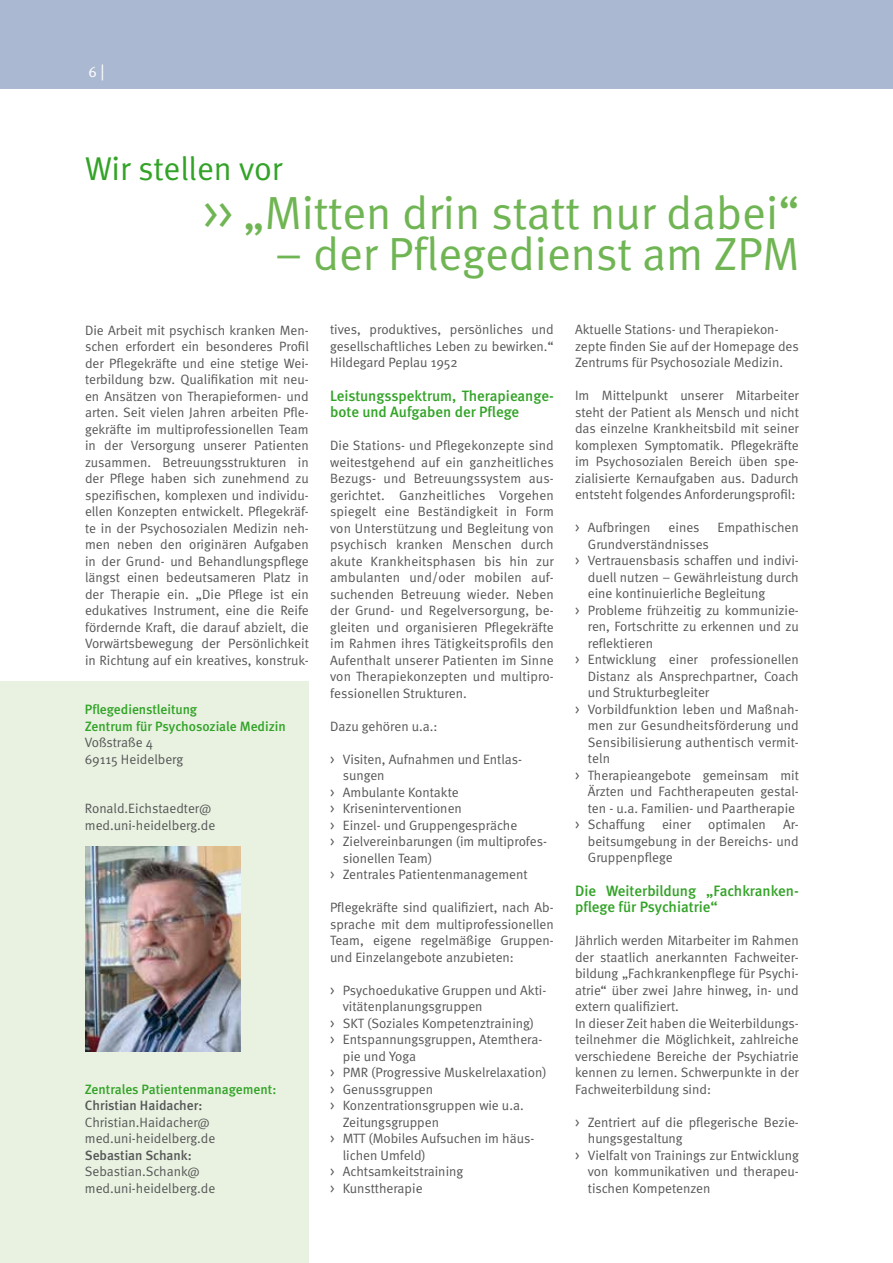
<style>
.page{position:relative;width:893px;height:1263px;background:#fff}
.page>*{position:absolute;margin:0;border:0;box-sizing:border-box;transform-origin:0 0}
.t1{font:46.5px "Meta Normal";color:#70b553}
.t2{font:33px "Meta Normal";letter-spacing:-.005em;color:#33a328}
.t3{font:500 15px/16.5px "Meta";color:#33a328}
.t4{font:15px "Meta Normal";color:#fff}
.t5{font:13.5px/16.5px "Meta Normal";color:#565757;text-align:justify}
.t6{font:500 13.5px/16.5px "Meta";color:#33a328}
.t7{font:500 13.5px "Meta";color:#565757}
.s1{font-size:16.5px}
</style>
<div class="page">
<div style="left:0;top:0;width:893px;height:89px;background:#abb8d1"></div>
<div style="left:0;top:681px;width:309px;height:582px;background:#e9f2e1"></div>
<img style="left:85px;top:846px;width:156px;height:205px">
<p class="t4" style="left:88px;top:63px;width:17px">6 <span class="s1">|</span></p>
<h2 class="t2" style="left:85px;top:150px;width:199px">Wir stellen vor</h2>
<h1 class="t1" style="left:203px;top:186px;width:598px">&gt;&gt; „Mitten drin statt nur dabei“</h1>
<h1 class="t1" style="left:275px;top:227px;width:526px">– der Pflegedienst am ZPM</h1>
<p class="t5" style="left:85px;top:321px;width:225px">Die Arbeit mit psychisch kranken Men&shy;schen erfordert ein besonderes Profil der Pflegekräfte und eine stetige Wei&shy;terbildung bzw. Qualifikation mit neu&shy;en Ansätzen von Therapieformen- und arten. Seit vielen Jahren arbeiten Pfle&shy;gekräfte im multiprofessionellen Team in der Versorgung unserer Patienten zusammen. Betreuungsstrukturen in der Pflege haben sich zunehmend zu spezifischen, komplexen und individu&shy;ellen Konzepten entwickelt. Pflegekräf&shy;te in der Psychosozialen Medizin neh&shy;men neben den originären Aufgaben in der Grund- und Behandlungspflege längst einen bedeutsameren Platz in der Therapie ein. „Die Pflege ist ein edukatives Instrument, eine die Reife fördernde Kraft, die darauf abzielt, die Vorwärtsbewegung der Persönlichkeit in Richtung auf ein kreatives, konstruk-</p>
<p class="t5" style="left:330px;top:321px;width:225px">tives, produktives, persönliches und gesellschaftliches Leben zu bewirken.“ Hildegard Peplau 1952</p>
<p class="t3" style="left:330px;top:387px;width:225px">Leistungsspektrum, Therapieange&shy;bote und Aufgaben der Pflege</p>
<p class="t5" style="left:330px;top:437px;width:225px">Die Stations- und Pflegekonzepte sind weitestgehend auf ein ganzheitliches Bezugs- und Betreuungssystem aus&shy;gerichtet. Ganzheitliches Vorgehen spiegelt eine Beständigkeit in Form von Unterstützung und Begleitung von psychisch kranken Menschen durch akute Krankheitsphasen bis hin zur ambulanten und/oder mobilen auf&shy;suchenden Betreuung wieder. Neben der Grund- und Regelversorgung, be&shy;gleiten und organisieren Pflegekräfte im Rahmen ihres Tätigkeitsprofils den Aufenthalt unserer Patienten im Sinne von Therapiekonzepten und multipro&shy;fessionellen Strukturen.</p>
<p class="t5" style="left:330px;top:717px;width:109px">Dazu gehören u.a.:</p>
<p class="t5" style="left:330px;top:750px;width:193px">&gt; Visiten, Aufnahmen und Entlas-</p>
<p class="t5" style="left:343px;top:767px;width:43px">sungen</p>
<p class="t5" style="left:330px;top:783px;width:130px">&gt; Ambulante Kontakte</p>
<p class="t5" style="left:330px;top:800px;width:133px">&gt; Kriseninterventionen</p>
<p class="t5" style="left:330px;top:816px;width:189px">&gt; Einzel- und Gruppengespräche</p>
<p class="t5" style="left:330px;top:833px;width:218px">&gt; Zielvereinbarungen (im multiprofes-</p>
<p class="t5" style="left:343px;top:849px;width:91px">sionellen Team)</p>
<p class="t5" style="left:330px;top:866px;width:199px">&gt; Zentrales Patientenmanagement</p>
<p class="t5" style="left:330px;top:899px;width:225px">Pflegekräfte sind qualifiziert, nach Ab&shy;sprache mit dem multiprofessionellen Team, eigene regelmäßige Gruppen&shy;und Einzelangebote anzubieten:</p>
<p class="t5" style="left:330px;top:981px;width:218px">&gt; Psychoedukative Gruppen und Akti-</p>
<p class="t5" style="left:343px;top:998px;width:141px">vitätenplanungsgruppen</p>
<p class="t5" style="left:330px;top:1014px;width:206px">&gt; SKT (Soziales Kompetenztraining)</p>
<p class="t5" style="left:330px;top:1031px;width:214px">&gt; Entspannungsgruppen, Atemthera-</p>
<p class="t5" style="left:343px;top:1047px;width:75px">pie und Yoga</p>
<p class="t5" style="left:330px;top:1064px;width:218px">&gt; PMR (Progressive Muskelrelaxation)</p>
<p class="t5" style="left:330px;top:1080px;width:105px">&gt; Genussgruppen</p>
<p class="t5" style="left:330px;top:1097px;width:195px">&gt; Konzentrationsgruppen wie u.a.</p>
<p class="t5" style="left:343px;top:1113px;width:98px">Zeitungsgruppen</p>
<p class="t5" style="left:330px;top:1130px;width:206px">&gt; MTT (Mobiles Aufsuchen im häus-</p>
<p class="t5" style="left:343px;top:1146px;width:85px">lichen Umfeld)</p>
<p class="t5" style="left:330px;top:1163px;width:135px">&gt; Achtsamkeitstraining</p>
<p class="t5" style="left:330px;top:1179px;width:94px">&gt; Kunsttherapie</p>
<p class="t6" style="left:85px;top:701px;width:203px">Pflegedienstleitung<br>Zentrum für Psychosoziale Medizin</p>
<p class="t5" style="left:85px;top:734px;width:100px">Voßstraße 4<br>69115 Heidelberg</p>
<p class="t5" style="left:85px;top:800px;width:132px">Ronald.Eichstaedter@ med.uni-heidelberg.de</p>
<p class="t6" style="left:85px;top:1080px;width:193px">Zentrales Patientenmanagement:</p>
<p class="t7" style="left:85px;top:1097px;width:119px">Christian Haidacher:</p>
<p class="t5" style="left:85px;top:1113px;width:132px">Christian.Haidacher@ med.uni-heidelberg.de</p>
<p class="t7" style="left:85px;top:1147px;width:108px">Sebastian Schank:</p>
<p class="t5" style="left:85px;top:1163px;width:132px">Sebastian.Schank@ med.uni-heidelberg.de</p>
<p class="t5" style="left:575px;top:321px;width:225px;text-align:left">Aktuelle Stations- und Therapiekon&shy;zepte finden Sie auf der Homepage des<br>Zentrums für Psychosoziale Medizin.</p>
<p class="t5" style="left:575px;top:387px;width:225px">Im Mittelpunkt unserer Mitarbeiter steht der Patient als Mensch und nicht das einzelne Krankheitsbild mit seiner komplexen Symptomatik. Pflegekräfte im Psychosozialen Bereich üben spe&shy;zialisierte Kernaufgaben aus. Dadurch entsteht folgendes Anforderungsprofil:</p>
<p class="t5" style="left:575px;top:519px;width:77px">&gt; Aufbringen</p>
<p class="t5" style="left:669px;top:519px;width:32px">eines</p>
<p class="t5" style="left:718px;top:519px;width:83px">Empathischen</p>
<p class="t5" style="left:588px;top:536px;width:123px">Grundverständnisses</p>
<p class="t5" style="left:575px;top:552px;width:225px">&gt; Vertrauensbasis schaffen und indivi-</p>
<p class="t5" style="left:588px;top:569px;width:212px">duell nutzen – Gewährleistung durch</p>
<p class="t5" style="left:588px;top:585px;width:179px">eine kontinuierliche Begleitung</p>
<p class="t5" style="left:575px;top:602px;width:225px">&gt; Probleme frühzeitig zu kommunizie-</p>
<p class="t5" style="left:588px;top:618px;width:212px">ren, Fortschritte zu erkennen und zu</p>
<p class="t5" style="left:588px;top:635px;width:67px">reflektieren</p>
<p class="t5" style="left:575px;top:651px;width:225px">&gt; Entwicklung einer professionellen</p>
<p class="t5" style="left:588px;top:668px;width:212px">Distanz als Ansprechpartner, Coach</p>
<p class="t5" style="left:588px;top:684px;width:123px">und Strukturbegleiter</p>
<p class="t5" style="left:575px;top:701px;width:225px">&gt; Vorbildfunktion leben und Maßnah-</p>
<p class="t5" style="left:588px;top:717px;width:212px">men zur Gesundheitsförderung und</p>
<p class="t5" style="left:588px;top:734px;width:212px">Sensibilisierung authentisch vermit-</p>
<p class="t5" style="left:588px;top:750px;width:24px">teln</p>
<p class="t5" style="left:575px;top:767px;width:225px">&gt; Therapieangebote gemeinsam mit</p>
<p class="t5" style="left:588px;top:783px;width:212px">Ärzten und Fachtherapeuten gestal-</p>
<p class="t5" style="left:588px;top:800px;width:209px">ten - u.a. Familien- und Paartherapie</p>
<p class="t5" style="left:575px;top:816px;width:71px">&gt; Schaffung</p>
<p class="t5" style="left:662px;top:816px;width:30px">einer</p>
<p class="t5" style="left:708px;top:816px;width:59px">optimalen</p>
<p class="t5" style="left:588px;top:816px;width:212px;text-indent:195px">Ar&shy;beitsumgebung in der Bereichs- und Gruppenpflege</p>
<p class="t3" style="left:575px;top:882px;width:225px">Die Weiterbildung „Fachkranken&shy;pflege für Psychiatrie“</p>
<p class="t5" style="left:575px;top:932px;width:225px;text-align:left">Jährlich werden Mitarbeiter im Rahmen der staatlich anerkannten Fachweiter&shy;bildung „Fachkrankenpflege für Psychi&shy;atrie“ über zwei Jahre hinweg, in- und extern qualifiziert.<br>In dieser Zeit haben die Weiterbildungs&shy;teilnehmer die Möglichkeit, zahlreiche verschiedene Bereiche der Psychiatrie kennen zu lernen. Schwerpunkte in der Fachweiterbildung sind:</p>
<p class="t5" style="left:575px;top:1113px;width:225px">&gt; Zentriert auf die pflegerische Bezie-</p>
<p class="t5" style="left:588px;top:1130px;width:96px">hungsgestaltung</p>
<p class="t5" style="left:575px;top:1146px;width:225px">&gt; Vielfalt von Trainings zur Entwicklung</p>
<p class="t5" style="left:588px;top:1163px;width:212px">von kommunikativen und therapeu-</p>
<p class="t5" style="left:588px;top:1179px;width:124px">tischen Kompetenzen</p>
</div>
